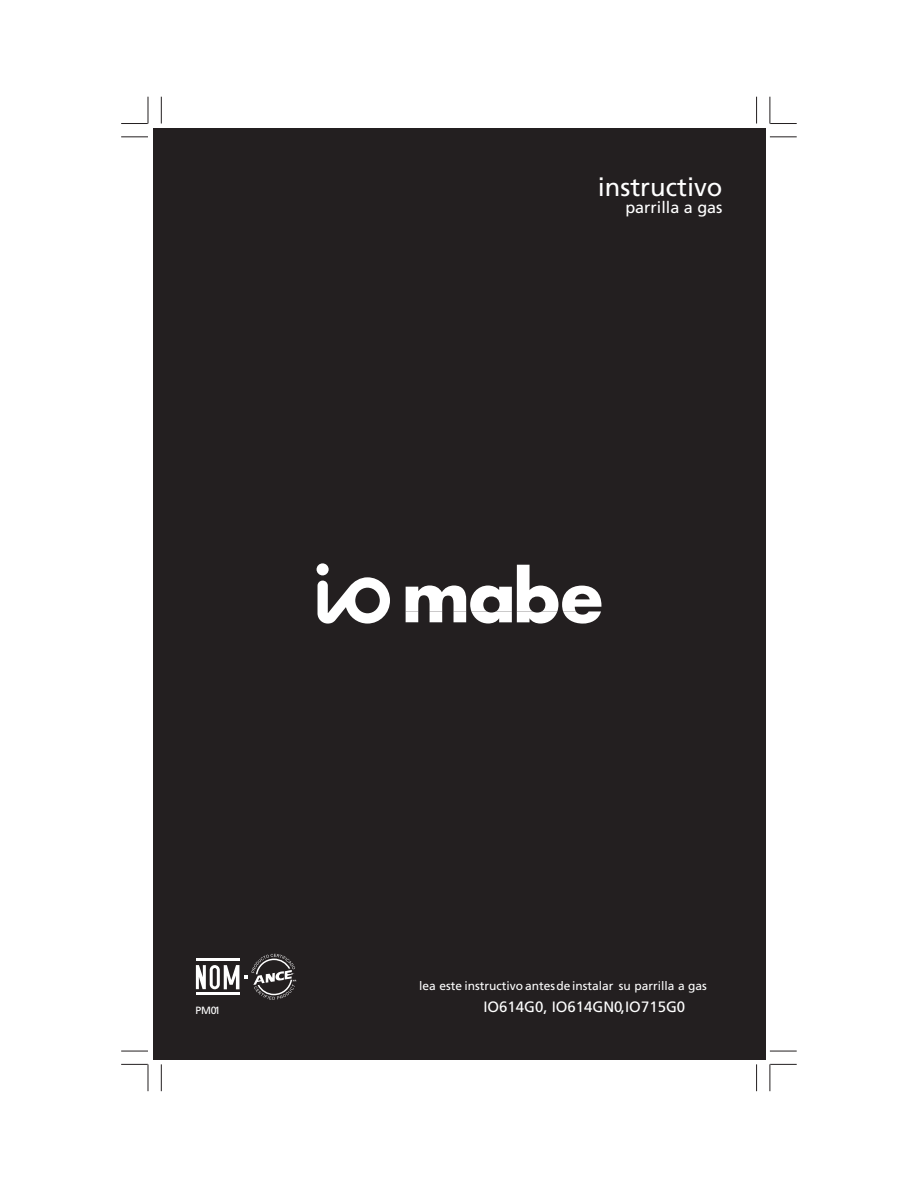
<style>
.page{position:relative;width:918px;height:1188px;background:#fff}
.page>*{position:absolute;margin:0;border:0;box-sizing:border-box;transform-origin:0 0}
.t1{font:25.5px "Frutiger";color:#fff}
.t2{font:16.2px "Frutiger";color:#fff}
.t3{font:15px "Frutiger";color:#fff}
.t4{font:12px "Frutiger";color:#fff}
.t5{font:10.5px "Frutiger";color:#fff}
</style>
<div class="page">
<div style="left:153px;top:128px;width:612px;height:932px;background:#231f20"></div>
<svg style="left:317px;top:563px;width:73px;height:61px"></svg>
<svg style="left:406px;top:565px;width:195px;height:59px"></svg>
<svg style="left:196px;top:954px;width:100px;height:46px"></svg>
<svg style="left:770px;top:136px;width:27px;height:2px"></svg>
<svg style="left:770px;top:1051px;width:27px;height:1px"></svg>
<svg style="left:121px;top:136px;width:27px;height:2px"></svg>
<svg style="left:121px;top:1051px;width:27px;height:1px"></svg>
<svg style="left:756px;top:97px;width:1px;height:27px"></svg>
<svg style="left:769px;top:97px;width:28px;height:27px"></svg>
<svg style="left:756px;top:1064px;width:1px;height:27px"></svg>
<svg style="left:769px;top:1064px;width:28px;height:27px"></svg>
<svg style="left:161px;top:97px;width:1px;height:27px"></svg>
<svg style="left:121px;top:97px;width:28px;height:27px"></svg>
<svg style="left:161px;top:1064px;width:1px;height:27px"></svg>
<svg style="left:121px;top:1064px;width:28px;height:27px"></svg>
<h1 class="t1" style="left:598px;top:172px;width:126px">instructivo</h1>
<h2 class="t2" style="left:625px;top:198px;width:99px">parrilla a gas</h2>
<p class="t5" style="left:195px;top:1004px;width:27px">PM01</p>
<p class="t4" style="left:419px;top:979px;width:289px">lea este instructivoantesdeinstalar su parrilla a gas</p>
<p class="t3" style="left:483px;top:998px;width:203px">IO614G0, IO614GN0,IO715G0</p>
</div>
